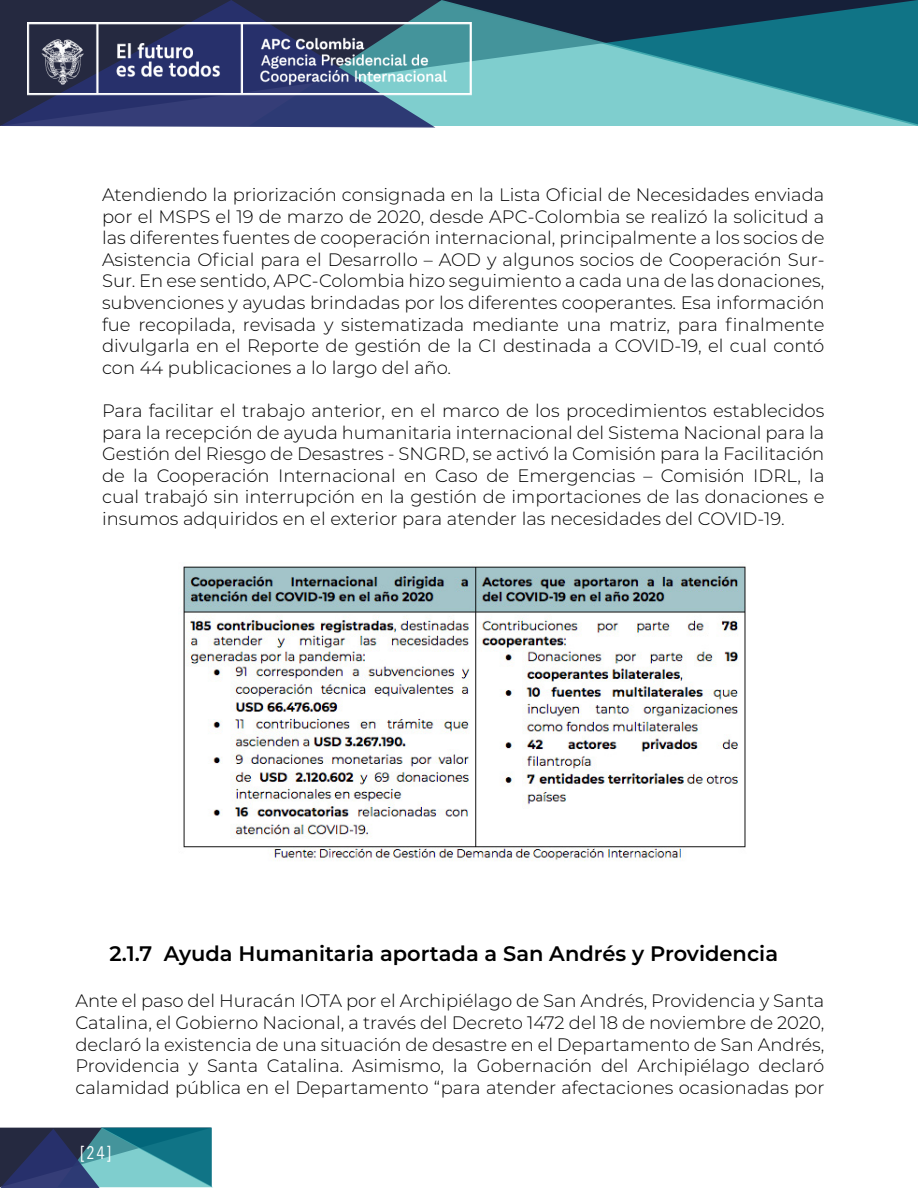
<style>
.page{position:relative;width:918px;height:1188px;background:#fff}
.page>*{position:absolute;margin:0;border:0;box-sizing:border-box;transform-origin:0 0}
.t1{font:600 21px "Montserrat";color:#000}
.t2{font:300 18px/21.6px "Montserrat";color:#000;text-align:justify}
.t3{font:18px "Avenir Next Condensed";color:#fff}
</style>
<div class="page">
<svg style="left:0;top:1128px;width:213px;height:60px;background:#396e85"></svg>
<svg style="left:435px;top:0;width:483px;height:126px;background:#428c97"></svg>
<svg style="left:0;top:0;width:435px;height:128px;background:#363f66"></svg>
<img style="left:28px;top:23px;width:444px;height:72px">
<img style="left:183px;top:566px;width:563px;height:295px">
<p class="t2" style="left:102px;top:183px;width:724px">Atendiendo la priorización consignada en la Lista Oficial de Necesidades enviada por el MSPS el 19 de marzo de 2020, desde APC-Colombia se realizó la solicitud a las diferentes fuentes de cooperación internacional, principalmente a los socios de Asistencia Oficial para el Desarrollo – AOD y algunos socios de Cooperación Sur-Sur. En ese sentido, APC-Colombia hizo seguimiento a cada una de las donaciones, subvenciones y ayudas brindadas por los diferentes cooperantes. Esa información fue recopilada, revisada y sistematizada mediante una matriz, para finalmente divulgarla en el Reporte de gestión de la CI destinada a COVID-19, el cual contó con 44 publicaciones a lo largo del año.</p>
<p class="t2" style="left:102px;top:399px;width:724px">Para facilitar el trabajo anterior, en el marco de los procedimientos establecidos para la recepción de ayuda humanitaria internacional del Sistema Nacional para la Gestión del Riesgo de Desastres - SNGRD, se activó la Comisión para la Facilitación de la Cooperación Internacional en Caso de Emergencias – Comisión IDRL, la cual trabajó sin interrupción en la gestión de importaciones de las donaciones e insumos adquiridos en el exterior para atender las necesidades del COVID-19.</p>
<p class="t1" style="left:109px;top:938px;width:670px">2.1.7 Ayuda Humanitaria aportada a San Andrés y Providencia</p>
<p class="t2" style="left:75px;top:990px;width:750px">Ante el paso del Huracán IOTA por el Archipiélago de San Andrés, Providencia y Santa Catalina, el Gobierno Nacional, a través del Decreto 1472 del 18 de noviembre de 2020, declaró la existencia de una situación de desastre en el Departamento de San Andrés, Providencia y Santa Catalina. Asimismo, la Gobernación del Archipiélago declaró calamidad pública en el Departamento “para atender afectaciones ocasionadas por</p>
<p class="t3" style="left:81px;top:1137px;width:32px">[24]</p>
</div>
